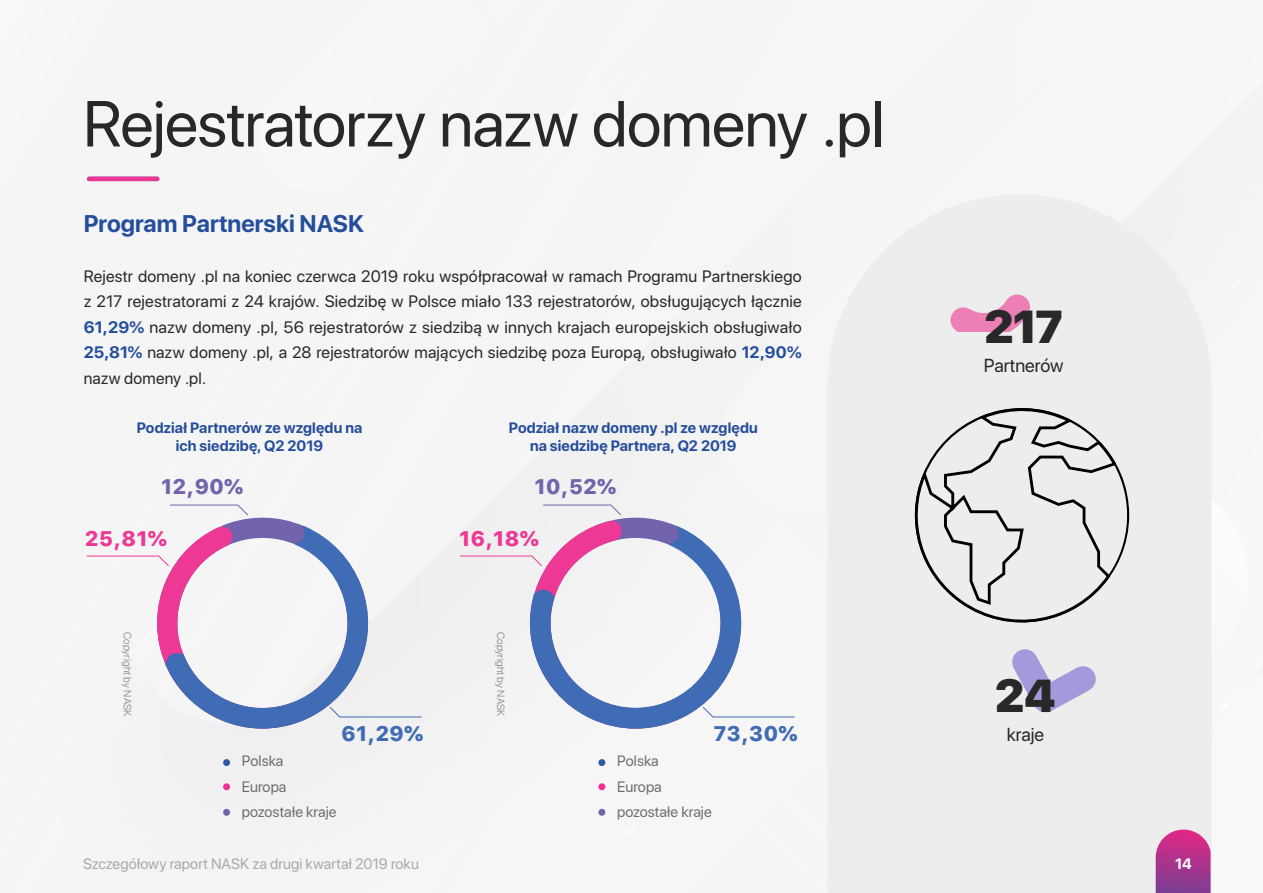
<style>
.page{position:relative;width:1263px;height:893px;background:#fff}
.page>*{position:absolute;margin:0;border:0;box-sizing:border-box;transform-origin:0 0}
.t1{font:64.5px "SF Pro Display";letter-spacing:-.01em;color:#292829}
.t2{font:900 45.9px "SF Pro Display";color:#292829}
.t3{font:700 24px "SF Pro Display";color:#244d9b}
.t4{font:800 21px "SF Pro Text";color:#ed3895}
.t5{font:800 21px "SF Pro Text";color:#3f6cb4}
.t6{font:800 21px "SF Pro Text";color:#7263ac}
.t7{font:18.75px "SF Pro Display";letter-spacing:-.005em;color:#292829}
.t8{font:16.5px/25.5px "SF Pro Display";letter-spacing:.015em;color:#292829;text-align:justify}
.t9{font:700 15px/18px "SF Pro Display";letter-spacing:.01em;color:#244d9b;text-align:center}
.t10{font:15px/25.5px "SF Pro Display";letter-spacing:.005em;color:#6d6e71}
.t11{font:15px "SF Pro Display";letter-spacing:.005em;color:#a7a9ac}
.t12{font:700 15px "SF Pro Display";color:#fff}
.t13{font:300 10.5px "SF Pro Display";letter-spacing:.015em;color:#808285}
.s1{font-weight:700;color:#244d9b}
</style>
<div class="page">
<div style="left:81px;top:46px;width:1182px;height:847px;background:#f5f5f5"></div>
<div style="left:827px;top:195px;width:384px;height:698px;background:#ededed"></div>
<svg style="left:937px;top:284px;width:106px;height:47px;background:#edc5d9"></svg>
<svg style="left:1156px;top:829px;width:54px;height:64px;background:#b04595"></svg>
<hr style="left:89px;top:177px;width:68px;height:4px;background:#ed3694">
<svg style="left:1118px;top:416px;width:16px;height:189px;background:#ddd"></svg>
<svg style="left:905px;top:406px;width:213px;height:229px;background:#d8d8d8"></svg>
<svg style="left:998px;top:639px;width:111px;height:75px;background:#d6d2e7"></svg>
<div style="left:141px;top:500px;width:236px;height:10px;background:#f5f5f5"></div>
<div style="left:137px;top:510px;width:254px;height:240px;background:#f1f1f1"></div>
<svg style="left:86px;top:526px;width:336px;height:203px"></svg>
<svg style="left:514px;top:500px;width:236px;height:6px"></svg>
<div style="left:511px;top:506px;width:245px;height:242px;background:#f4f4f4"></div>
<svg style="left:459px;top:526px;width:336px;height:203px"></svg>
<div style="left:223px;top:759px;width:7px;height:7px;background:#3057a7;border-radius:50%"></div>
<div style="left:598px;top:759px;width:7px;height:7px;background:#3057a7;border-radius:50%"></div>
<div style="left:223px;top:783px;width:7px;height:7px;background:#f52b99;border-radius:50%"></div>
<div style="left:223px;top:809px;width:7px;height:7px;background:#7362ab;border-radius:50%"></div>
<div style="left:598px;top:783px;width:7px;height:7px;background:#f52b99;border-radius:50%"></div>
<div style="left:598px;top:809px;width:7px;height:7px;background:#7362ab;border-radius:50%"></div>
<h1 class="t1" style="left:83px;top:77px;width:803px">Rejestratorzy nazw domeny .pl</h1>
<h3 class="t3" style="left:84px;top:207px;width:282px">Program Partnerski NASK</h3>
<p class="t8" style="left:84px;top:262px;width:719px">Rejestr domeny .pl na koniec czerwca 2019 roku współpracował w ramach Programu Partnerskiego z 217 rejestratorami z 24 krajów. Siedzibę w Polsce miało 133 rejestratorów, obsługujących łącznie <span class="s1">61,29%</span> nazw domeny .pl, 56 rejestratorów z siedzibą w innych krajach europejskich obsługiwało <span class="s1">25,81%</span> nazw domeny .pl, a 28 rejestratorów mających siedzibę poza Europą, obsługiwało <span class="s1">12,90% </span>nazw domeny .pl.</p>
<p class="t9" style="left:137px;top:418px;width:227px">Podział Partnerów ze względu na ich siedzibę, Q2 2019</p>
<p class="t9" style="left:509px;top:418px;width:250px">Podział nazw domeny .pl ze względu na siedzibę Partnera, Q2 2019</p>
<p class="t6" style="left:161px;top:471px;width:84px">12,90%</p>
<p class="t4" style="left:85px;top:523px;width:84px">25,81%</p>
<p class="t6" style="left:535px;top:471px;width:83px">10,52%</p>
<p class="t4" style="left:459px;top:523px;width:81px">16,18%</p>
<p class="t13" style="left:135px;top:632px;width:86px;rotate:90deg">Copyright by NASK</p>
<p class="t13" style="left:508px;top:632px;width:86px;rotate:90deg">Copyright by NASK</p>
<p class="t5" style="left:341px;top:718px;width:84px">61,29%</p>
<p class="t5" style="left:713px;top:718px;width:86px">73,30%</p>
<p class="t10" style="left:242px;top:748px;width:96px">Polska<br>Europa pozostałe kraje</p>
<p class="t10" style="left:617px;top:748px;width:96px">Polska<br>Europa pozostałe kraje</p>
<p class="t11" style="left:83px;top:853px;width:337px">Szczegółowy raport NASK za drugi kwartał 2019 roku</p>
<h2 class="t2" style="left:984px;top:293px;width:80px">217</h2>
<p class="t7" style="left:984px;top:352px;width:81px">Partnerów</p>
<h2 class="t2" style="left:995px;top:662px;width:62px">24</h2>
<p class="t7" style="left:1007px;top:720px;width:39px">kraje</p>
<p class="t12" style="left:1175px;top:853px;width:18px">14</p>
</div>
